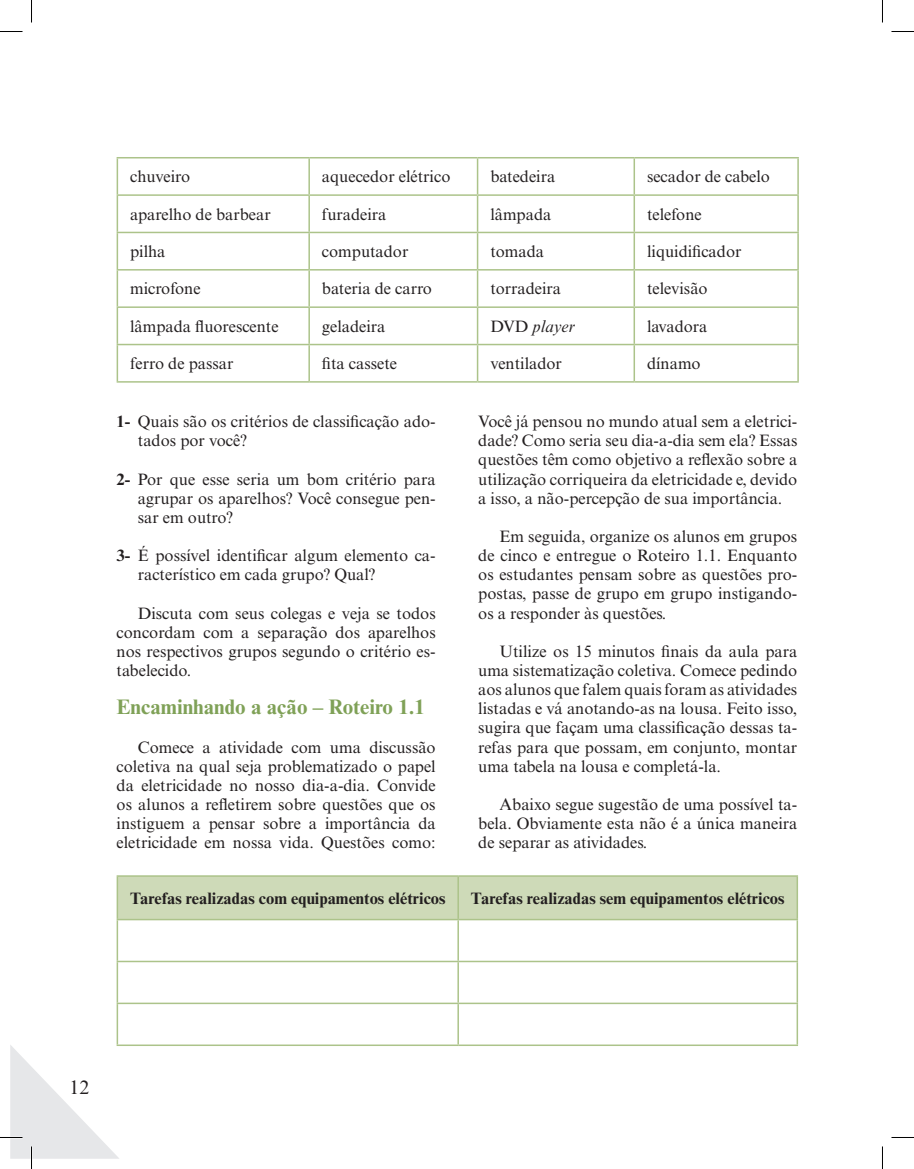
<style>
.page{position:relative;width:914px;height:1169px;background:#fff}
.page>*{position:absolute;margin:0;border:0;box-sizing:border-box;transform-origin:0 0}
.t1{font:700 21px "Times New Roman MT Std";color:#7fa157}
.t2{font:19.5px "Times New Roman MT Std";color:#231f20}
.t3{font:16.5px/19.2px "Times New Roman MT Std";color:#231f20;text-align:justify}
.t4{font:700 16.5px "Times New Roman MT Std";color:#231f20}
.t5{font:italic 16.5px "Times New Roman MT Std";color:#231f20}
.s1{font-style:normal}
.s2{font-weight:700}
</style>
<div class="page">
<hr style="left:308px;top:158px;width:2px;height:36px;background:#acc38a">
<hr style="left:477px;top:158px;width:1px;height:36px;background:#acc38a">
<hr style="left:633px;top:158px;width:2px;height:36px;background:#acc38a">
<hr style="left:117px;top:194px;width:192px;height:2px;background:#acc38a">
<hr style="left:309px;top:194px;width:168px;height:2px;background:#acc38a">
<hr style="left:308px;top:196px;width:2px;height:36px;background:#acc38a">
<hr style="left:477px;top:194px;width:157px;height:2px;background:#acc38a">
<hr style="left:477px;top:196px;width:1px;height:36px;background:#acc38a">
<hr style="left:634px;top:194px;width:164px;height:2px;background:#acc38a">
<hr style="left:633px;top:196px;width:2px;height:36px;background:#acc38a">
<hr style="left:117px;top:232px;width:192px;height:1px;background:#acc38a">
<hr style="left:309px;top:232px;width:168px;height:1px;background:#acc38a">
<hr style="left:308px;top:233px;width:2px;height:36px;background:#acc38a">
<hr style="left:477px;top:232px;width:157px;height:1px;background:#acc38a">
<hr style="left:477px;top:233px;width:1px;height:36px;background:#acc38a">
<hr style="left:634px;top:232px;width:164px;height:1px;background:#acc38a">
<hr style="left:633px;top:233px;width:2px;height:36px;background:#acc38a">
<hr style="left:117px;top:269px;width:192px;height:1px;background:#acc38a">
<hr style="left:309px;top:269px;width:168px;height:1px;background:#acc38a">
<hr style="left:308px;top:270px;width:2px;height:36px;background:#acc38a">
<hr style="left:477px;top:269px;width:157px;height:1px;background:#acc38a">
<hr style="left:477px;top:270px;width:1px;height:36px;background:#acc38a">
<hr style="left:634px;top:269px;width:164px;height:1px;background:#acc38a">
<hr style="left:633px;top:270px;width:2px;height:36px;background:#acc38a">
<hr style="left:117px;top:306px;width:192px;height:2px;background:#acc38a">
<hr style="left:309px;top:306px;width:168px;height:2px;background:#acc38a">
<hr style="left:308px;top:308px;width:2px;height:36px;background:#acc38a">
<hr style="left:477px;top:306px;width:157px;height:2px;background:#acc38a">
<hr style="left:477px;top:308px;width:1px;height:36px;background:#acc38a">
<hr style="left:634px;top:306px;width:164px;height:2px;background:#acc38a">
<hr style="left:633px;top:308px;width:2px;height:36px;background:#acc38a">
<hr style="left:117px;top:344px;width:192px;height:1px;background:#acc38a">
<hr style="left:309px;top:344px;width:168px;height:1px;background:#acc38a">
<hr style="left:308px;top:345px;width:2px;height:36px;background:#acc38a">
<hr style="left:477px;top:344px;width:157px;height:1px;background:#acc38a">
<hr style="left:477px;top:345px;width:1px;height:36px;background:#acc38a">
<hr style="left:634px;top:344px;width:164px;height:1px;background:#acc38a">
<hr style="left:633px;top:345px;width:2px;height:36px;background:#acc38a">
<hr style="left:117px;top:157px;width:192px;height:1px;background:#acc38a">
<hr style="left:117px;top:158px;width:1px;height:36px;background:#acc38a">
<hr style="left:309px;top:157px;width:168px;height:1px;background:#acc38a">
<hr style="left:477px;top:157px;width:157px;height:1px;background:#acc38a">
<hr style="left:634px;top:157px;width:164px;height:1px;background:#acc38a">
<hr style="left:797px;top:158px;width:1px;height:36px;background:#acc38a">
<hr style="left:117px;top:196px;width:1px;height:36px;background:#acc38a">
<hr style="left:797px;top:196px;width:1px;height:36px;background:#acc38a">
<hr style="left:117px;top:233px;width:1px;height:36px;background:#acc38a">
<hr style="left:797px;top:233px;width:1px;height:36px;background:#acc38a">
<hr style="left:117px;top:270px;width:1px;height:36px;background:#acc38a">
<hr style="left:797px;top:270px;width:1px;height:36px;background:#acc38a">
<hr style="left:117px;top:308px;width:1px;height:36px;background:#acc38a">
<hr style="left:797px;top:308px;width:1px;height:36px;background:#acc38a">
<hr style="left:117px;top:345px;width:1px;height:36px;background:#acc38a">
<hr style="left:797px;top:345px;width:1px;height:36px;background:#acc38a">
<hr style="left:117px;top:381px;width:192px;height:1px;background:#acc38a">
<hr style="left:309px;top:381px;width:168px;height:1px;background:#acc38a">
<hr style="left:477px;top:381px;width:157px;height:1px;background:#acc38a">
<hr style="left:634px;top:381px;width:164px;height:1px;background:#acc38a">
<div style="left:118px;top:876px;width:678px;height:42px;background:#cedab8"></div>
<hr style="left:457px;top:876px;width:2px;height:42px;background:#acc38a">
<hr style="left:457px;top:920px;width:2px;height:40px;background:#acc38a">
<hr style="left:117px;top:960px;width:341px;height:2px;background:#acc38a">
<hr style="left:458px;top:960px;width:340px;height:2px;background:#acc38a">
<hr style="left:457px;top:962px;width:2px;height:40px;background:#acc38a">
<hr style="left:117px;top:1002px;width:341px;height:2px;background:#acc38a">
<hr style="left:458px;top:1002px;width:340px;height:2px;background:#acc38a">
<hr style="left:457px;top:1004px;width:2px;height:40px;background:#acc38a">
<hr style="left:117px;top:875px;width:341px;height:1px;background:#acc38a">
<hr style="left:117px;top:876px;width:1px;height:42px;background:#acc38a">
<hr style="left:458px;top:875px;width:340px;height:1px;background:#acc38a">
<hr style="left:796px;top:876px;width:2px;height:42px;background:#acc38a">
<hr style="left:117px;top:918px;width:341px;height:2px;background:#acc38a">
<hr style="left:458px;top:918px;width:340px;height:2px;background:#acc38a">
<hr style="left:117px;top:920px;width:1px;height:40px;background:#acc38a">
<hr style="left:796px;top:920px;width:2px;height:40px;background:#acc38a">
<hr style="left:117px;top:962px;width:1px;height:40px;background:#acc38a">
<hr style="left:796px;top:962px;width:2px;height:40px;background:#acc38a">
<hr style="left:117px;top:1004px;width:1px;height:40px;background:#acc38a">
<hr style="left:796px;top:1004px;width:2px;height:40px;background:#acc38a">
<hr style="left:117px;top:1044px;width:341px;height:2px;background:#acc38a">
<hr style="left:458px;top:1044px;width:340px;height:2px;background:#acc38a">
<svg style="left:0;top:31px;width:22px;height:1px"></svg>
<svg style="left:891px;top:31px;width:22px;height:1px"></svg>
<svg style="left:891px;top:1137px;width:22px;height:1px"></svg>
<svg style="left:31px;top:0;width:1px;height:23px"></svg>
<svg style="left:0;top:1044px;width:120px;height:125px"></svg>
<svg style="left:882px;top:0;width:1px;height:23px"></svg>
<svg style="left:882px;top:1146px;width:1px;height:23px"></svg>
<p class="t3" style="left:130px;top:167px;width:62px">chuveiro</p>
<p class="t3" style="left:322px;top:167px;width:130px">aquecedor elétrico</p>
<p class="t3" style="left:490px;top:167px;width:66px">batedeira</p>
<p class="t3" style="left:647px;top:167px;width:124px">secador de cabelo</p>
<p class="t3" style="left:130px;top:204px;width:142px">aparelho de barbear</p>
<p class="t3" style="left:322px;top:204px;width:66px">furadeira</p>
<p class="t3" style="left:490px;top:204px;width:63px">lâmpada</p>
<p class="t3" style="left:647px;top:204px;width:56px">telefone</p>
<p class="t3" style="left:130px;top:242px;width:37px">pilha</p>
<p class="t3" style="left:322px;top:242px;width:88px">computador</p>
<p class="t3" style="left:490px;top:242px;width:55px">tomada</p>
<p class="t3" style="left:647px;top:242px;width:96px">liquidificador</p>
<p class="t3" style="left:130px;top:279px;width:72px">microfone</p>
<p class="t3" style="left:322px;top:279px;width:111px">bateria de carro</p>
<p class="t3" style="left:490px;top:279px;width:72px">torradeira</p>
<p class="t3" style="left:647px;top:279px;width:62px">televisão</p>
<p class="t3" style="left:130px;top:316px;width:150px">lâmpada fluorescente</p>
<p class="t3" style="left:322px;top:316px;width:65px">geladeira</p>
<p class="t5" style="left:490px;top:317px;width:86px"><span class="s1">DVD</span> player</p>
<p class="t3" style="left:647px;top:316px;width:62px">lavadora</p>
<p class="t3" style="left:130px;top:354px;width:105px">ferro de passar</p>
<p class="t3" style="left:322px;top:354px;width:77px">fita cassete</p>
<p class="t3" style="left:490px;top:354px;width:73px">ventilador</p>
<p class="t3" style="left:647px;top:354px;width:55px">dínamo</p>
<p class="t3" style="left:138px;top:412px;width:299px;text-indent:-21px"><span class="s2">1‑</span> Quais são os critérios de classificação ado&shy;tados por você?</p>
<p class="t3" style="left:138px;top:469px;width:299px;text-indent:-21px"><span class="s2">2‑</span> Por que esse seria um bom critério para agrupar os aparelhos? Você consegue pen&shy;sar em outro?</p>
<p class="t3" style="left:138px;top:546px;width:299px;text-indent:-21px"><span class="s2">3‑</span> É possível identificar algum elemento ca&shy;racterístico em cada grupo? Qual?</p>
<p class="t3" style="left:117px;top:603px;width:320px;text-indent:21px">Discuta com seus colegas e veja se todos concordam com a separação dos aparelhos nos respectivos grupos segundo o critério es&shy;tabelecido.</p>
<p class="t1" style="left:117px;top:694px;width:310px">Encaminhando a ação – Roteiro 1.1</p>
<p class="t3" style="left:117px;top:737px;width:320px;text-indent:21px">Comece a atividade com uma discussão coletiva na qual seja problematizado o papel da eletricidade no nosso dia-a-dia. Convide os alunos a refletirem sobre questões que os instiguem a pensar sobre a importância da eletricidade em nossa vida. Questões como:</p>
<p class="t3" style="left:478px;top:412px;width:320px">Você já pensou no mundo atual sem a eletrici&shy;dade? Como seria seu dia-a-dia sem ela? Essas questões têm como objetivo a reflexão sobre a utilização corriqueira da eletricidade e, devido a isso, a não-percepção de sua importância.</p>
<p class="t3" style="left:478px;top:527px;width:320px;text-indent:21px">Em seguida, organize os alunos em grupos de cinco e entregue o Roteiro 1.1. Enquanto os estudantes pensam sobre as questões pro&shy;postas, passe de grupo em grupo instigando&shy;os a responder às questões.</p>
<p class="t3" style="left:478px;top:641px;width:320px;text-indent:21px">Utilize os 15 minutos finais da aula para uma sistematização coletiva. Comece pedindo aos alunos que falem quais foram as atividades listadas e vá anotando-as na lousa. Feito isso, sugira que façam uma classificação dessas ta&shy;refas para que possam, em conjunto, montar uma tabela na lousa e completá-la.</p>
<p class="t3" style="left:478px;top:795px;width:320px;text-indent:21px">Abaixo segue sugestão de uma possível ta&shy;bela. Obviamente esta não é a única maneira de separar as atividades.</p>
<p class="t4" style="left:130px;top:888px;width:317px">Tarefas realizadas com equipamentos elétricos</p>
<p class="t4" style="left:471px;top:888px;width:315px">Tarefas realizadas sem equipamentos elétricos</p>
<p class="t2" style="left:70px;top:1076px;width:21px">12</p>
</div>
